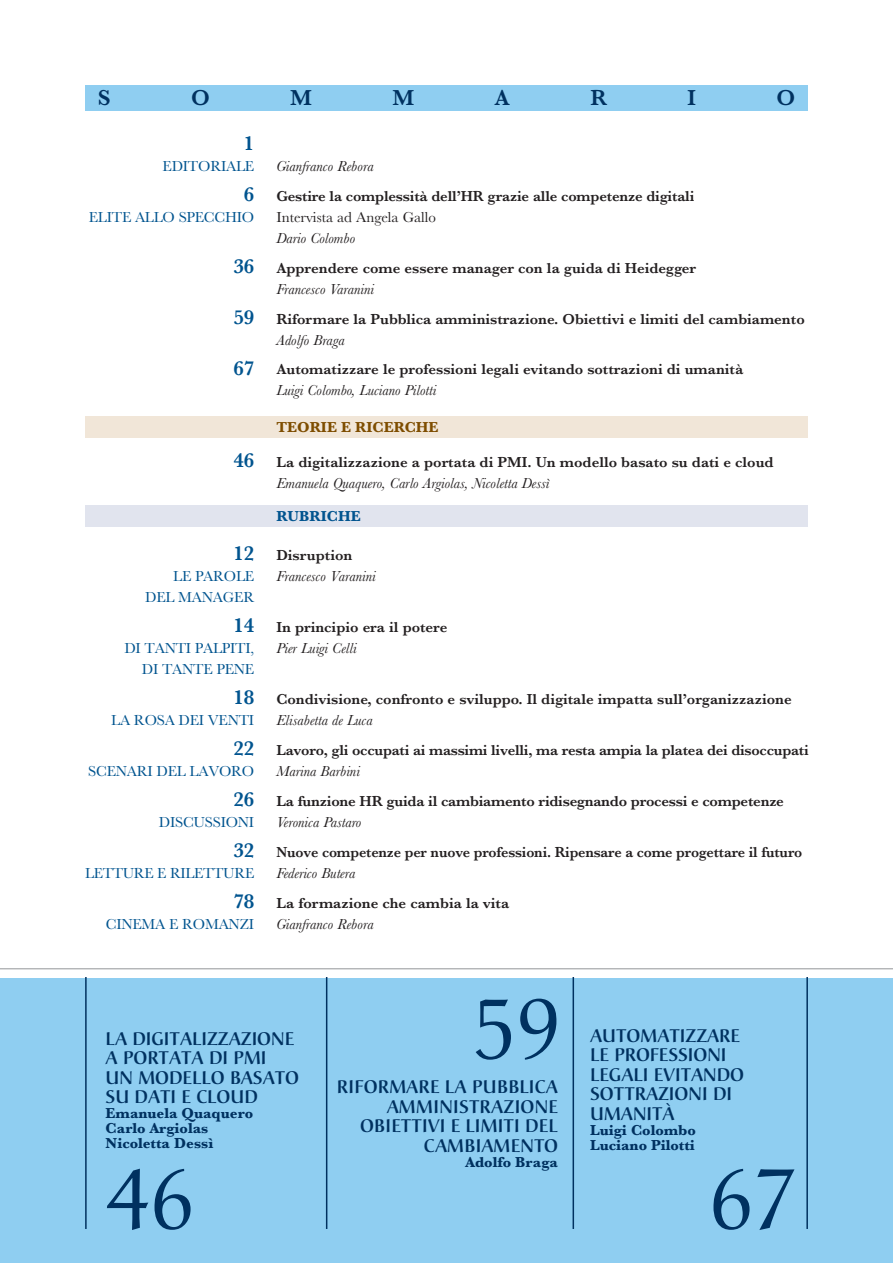
<style>
.page{position:relative;width:893px;height:1263px;background:#fff}
.page>*{position:absolute;margin:0;border:0;box-sizing:border-box;transform-origin:0 0}
.t1{font:84px "Christiana";color:#003160}
.t2{font:600 22.5px "Baskerville";color:#003160}
.t3{font:600 21px "Baskerville";letter-spacing:-.015em;color:#01548f}
.t4{font:500 18px/19.5px "Christiana";color:#003160}
.t5{font:500 18px/19.5px "Christiana";letter-spacing:.02em;color:#003160;text-align:right}
.t6{font:600 15px "Baskerville";color:#231f20}
.t7{font:italic 15px "Baskerville";color:#231f20}
.t8{font:15px/21px "Baskerville";letter-spacing:-.015em;color:#01548f;text-align:right}
.t9{font:700 15px/15px "Baskerville";color:#003160}
.t10{font:600 15px "Baskerville";color:#231f20;scale:.96 1}
.t11{font:15px "Baskerville";color:#231f20}
.t12{font:700 15px "Baskerville";color:#7e4d00}
.t13{font:700 15px "Baskerville";color:#01548f}
</style>
<div class="page">
<div style="left:0;top:978px;width:893px;height:285px;background:#8fcef1"></div>
<hr style="left:573px;top:972px;width:1px;height:257px;background:#003160">
<hr style="left:326px;top:972px;width:1px;height:257px;background:#003160">
<hr style="left:85px;top:972px;width:2px;height:257px;background:#003160">
<hr style="left:806px;top:972px;width:2px;height:257px;background:#003160">
<div style="left:0;top:934px;width:893px;height:43px;background:#fff"></div>
<hr style="left:0;top:968px;width:893px;height:1px;background:#939598">
<div style="left:85px;top:85px;width:723px;height:26px;background:#8fcef1"></div>
<div style="left:85px;top:416px;width:723px;height:22px;background:#f1e6d8"></div>
<div style="left:85px;top:506px;width:723px;height:21px;background:#e1e4ee"></div>
<h2 class="t2" style="left:98px;top:82px;width:14px">S</h2>
<h2 class="t2" style="left:191px;top:82px;width:20px">O</h2>
<h2 class="t2" style="left:290px;top:82px;width:23px">M</h2>
<h2 class="t2" style="left:392px;top:82px;width:23px">M</h2>
<h2 class="t2" style="left:495px;top:82px;width:17px">A</h2>
<h2 class="t2" style="left:590px;top:82px;width:18px">R</h2>
<h2 class="t2" style="left:688px;top:82px;width:10px">I</h2>
<h2 class="t2" style="left:776px;top:82px;width:20px">O</h2>
<h3 class="t3" style="left:244px;top:128px;width:12px">1</h3>
<p class="t8" style="left:163px;top:155px;width:93px">EDITORIALE</p>
<h3 class="t3" style="left:244px;top:179px;width:12px">6</h3>
<p class="t8" style="left:89px;top:206px;width:167px">ELITE ALLO SPECCHIO</p>
<h3 class="t3" style="left:234px;top:251px;width:22px">36</h3>
<h3 class="t3" style="left:234px;top:302px;width:22px">59</h3>
<h3 class="t3" style="left:234px;top:353px;width:22px">67</h3>
<h3 class="t3" style="left:234px;top:446px;width:22px">46</h3>
<h3 class="t3" style="left:234px;top:539px;width:22px">12</h3>
<p class="t8" style="left:145px;top:566px;width:111px">LE PAROLE<br>DEL MANAGER</p>
<h3 class="t3" style="left:234px;top:611px;width:22px">14</h3>
<p class="t8" style="left:124px;top:638px;width:131px">DI TANTI PALPITI,<br>DI TANTE PENE</p>
<h3 class="t3" style="left:234px;top:683px;width:22px">18</h3>
<p class="t8" style="left:111px;top:710px;width:144px">LA ROSA DEI VENTI</p>
<h3 class="t3" style="left:234px;top:734px;width:22px">22</h3>
<p class="t8" style="left:88px;top:761px;width:167px">SCENARI DEL LAVORO</p>
<h3 class="t3" style="left:234px;top:785px;width:22px">26</h3>
<p class="t8" style="left:159px;top:812px;width:97px">DISCUSSIONI</p>
<h3 class="t3" style="left:234px;top:836px;width:22px">32</h3>
<p class="t8" style="left:85px;top:863px;width:171px">LETTURE E RILETTURE</p>
<h3 class="t3" style="left:234px;top:887px;width:22px">78</h3>
<p class="t8" style="left:106px;top:914px;width:150px">CINEMA E ROMANZI</p>
<p class="t7" style="left:276px;top:156px;width:99px">Gianfranco Rebora</p>
<p class="t6" style="left:276px;top:185px;width:420px">Gestire la complessità dell’HR grazie alle competenze digitali</p>
<p class="t11" style="left:276px;top:207px;width:161px">Intervista ad Angela Gallo</p>
<p class="t7" style="left:276px;top:228px;width:80px">Dario Colombo</p>
<p class="t6" style="left:276px;top:257px;width:421px">Apprendere come essere manager con la guida di Heidegger</p>
<p class="t7" style="left:276px;top:279px;width:99px">Francesco Varanini</p>
<p class="t6" style="left:276px;top:308px;width:530px">Riformare la Pubblica amministrazione. Obiettivi e limiti del cambiamento</p>
<p class="t7" style="left:276px;top:330px;width:70px">Adolfo Braga</p>
<p class="t6" style="left:276px;top:359px;width:468px">Automatizzare le professioni legali evitando sottrazioni di umanità</p>
<p class="t7" style="left:276px;top:380px;width:162px">Luigi Colombo, Luciano Pilotti</p>
<p class="t12" style="left:276px;top:417px;width:164px">TEORIE E RICERCHE</p>
<p class="t6" style="left:276px;top:451px;width:499px">La digitalizzazione a portata di PMI. Un modello basato su dati e cloud</p>
<p class="t7" style="left:276px;top:473px;width:275px">Emanuela Quaquero, Carlo Argiolas, Nicoletta Dessì</p>
<p class="t13" style="left:276px;top:506px;width:86px">RUBRICHE</p>
<p class="t6" style="left:276px;top:544px;width:78px">Disruption</p>
<p class="t7" style="left:276px;top:566px;width:101px">Francesco Varanini</p>
<p class="t6" style="left:276px;top:616px;width:173px">In principio era il potere</p>
<p class="t7" style="left:276px;top:638px;width:82px">Pier Luigi Celli</p>
<p class="t6" style="left:276px;top:688px;width:517px">Condivisione, confronto e sviluppo. Il digitale impatta sull’organizzazione</p>
<p class="t7" style="left:276px;top:710px;width:98px">Elisabetta de Luca</p>
<p class="t6" style="left:276px;top:739px;width:534px">Lavoro, gli occupati ai massimi livelli, ma resta ampia la platea dei disoccupati</p>
<p class="t7" style="left:276px;top:761px;width:85px">Marina Barbini</p>
<p class="t6" style="left:276px;top:790px;width:509px">La funzione HR guida il cambiamento ridisegnando processi e competenze</p>
<p class="t7" style="left:276px;top:812px;width:86px">Veronica Pastaro</p>
<p class="t10" style="left:276px;top:841px;width:549px">Nuove competenze per nuove professioni. Ripensare a come progettare il futuro</p>
<p class="t7" style="left:276px;top:863px;width:80px">Federico Butera</p>
<p class="t6" style="left:276px;top:892px;width:234px">La formazione che cambia la vita</p>
<p class="t7" style="left:276px;top:914px;width:99px">Gianfranco Rebora</p>
<p class="t4" style="left:106px;top:1029px;width:190px">LA DIGITALIZZAZIONE<br>A PORTATA DI PMI</p>
<p class="t4" style="left:106px;top:1068px;width:195px">UN MODELLO BASATO<br>SU DATI E CLOUD</p>
<p class="t9" style="left:106px;top:1106px;width:149px">Emanuela Quaquero<br>Carlo Argiolas<br>Nicoletta Dessì</p>
<h1 class="t1" style="left:106px;top:1147px;width:90px">46</h1>
<h1 class="t1" style="left:472px;top:977px;width:90px">59</h1>
<p class="t5" style="left:337px;top:1077px;width:223px">RIFORMARE LA PUBBLICA<br>AMMINISTRAZIONE<br>OBIETTIVI E LIMITI DEL<br>CAMBIAMENTO</p>
<p class="t9" style="left:465px;top:1154px;width:94px">Adolfo Braga</p>
<p class="t4" style="left:590px;top:1026px;width:155px">AUTOMATIZZARE<br>LE PROFESSIONI<br>LEGALI EVITANDO<br>SOTTRAZIONI DI<br>UMANITÀ</p>
<p class="t9" style="left:590px;top:1122px;width:107px">Luigi Colombo<br>Luciano Pilotti</p>
<h1 class="t1" style="left:708px;top:1147px;width:90px">67</h1>
</div>
